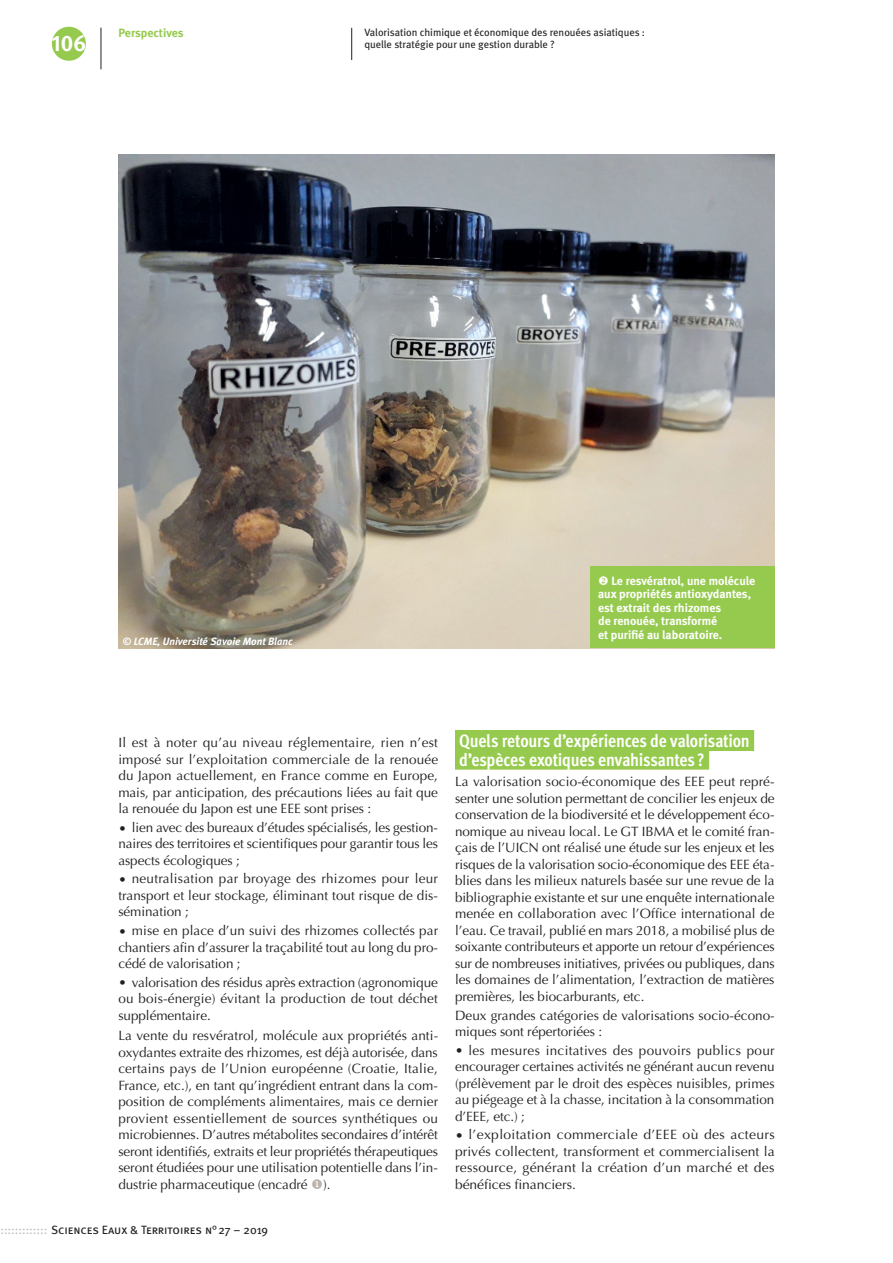
<style>
.page{position:relative;width:893px;height:1263px;background:#fff}
.page>*{position:absolute;margin:0;border:0;box-sizing:border-box;transform-origin:0 0}
.t1{font:22.5px "Meta Bold Caps Expert";color:#fff}
.t2{font:700 18px "Meta Cond OT";letter-spacing:-.01em;color:#fff}
.t3{font:13.5px/16.5px "Optima";letter-spacing:-.005em;color:#231f20;text-align:justify}
.légende{font:12px/13.5px "Meta Bold LF";color:#fff}
.t4{font:12px "Meta Book Caps";letter-spacing:-.005em;color:#231f20}
.t5{font:700 12px "Meta";color:#96ca4e}
.roulette_article{font:10.5px/12px "Meta Book LF";color:#231f20}
.crédit_photo{font:italic 10.5px "Meta Bold LF";color:#fff}
.s1{color:#bcb4ab}
.s2{color:#bcbdc0}
</style>
<div class="page">
<div style="left:52px;top:27px;width:34px;height:34px;background:#96ca4e;border-radius:50%"></div>
<hr style="left:101px;top:28px;width:1px;height:41px;background:#231f20">
<img style="left:118px;top:154px;width:657px;height:495px">
<hr style="left:351px;top:28px;width:1px;height:32px;background:#231f20">
<div style="left:455px;top:730px;width:299px;height:21px;background:#96ca4e"></div>
<div style="left:455px;top:749px;width:254px;height:21px;background:#96ca4e"></div>
<div style="left:590px;top:567px;width:185px;height:81px;background:#96ca4e"></div>
<p class="t5" style="left:118px;top:25px;width:67px">Perspectives</p>
<h1 class="t1" style="left:52px;top:30px;width:36px">106</h1>
<p class="roulette_article" style="left:364px;top:26px;width:282px">Valorisation chimique et économique des renouées asiatiques : quelle stratégie pour une gestion durable ?</p>
<p class="crédit_photo" style="left:123px;top:635px;width:172px">© LCME, Université Savoie Mont Blanc</p>
<p class="légende" style="left:598px;top:574px;width:158px">❖ Le resvératrol, une molécule aux propriétés antioxydantes, est extrait des rhizomes<br>de renouée, transformé<br>et purifié au laboratoire.</p>
<p class="t3" style="left:118px;top:734px;width:321px">Il est à noter qu’au niveau réglementaire, rien n’est imposé sur l’exploitation commerciale de la renouée du Japon actuellement, en France comme en Europe, mais, par anticipation, des précautions liées au fait que la renouée du Japon est une EEE sont prises :</p>
<p class="t3" style="left:118px;top:819px;width:321px">• lien avec des bureaux d’études spécialisés, les gestion&shy;naires des territoires et scientifiques pour garantir tous les aspects écologiques ;</p>
<p class="t3" style="left:118px;top:871px;width:321px">• neutralisation par broyage des rhizomes pour leur transport et leur stockage, éliminant tout risque de dis&shy;sémination ;</p>
<p class="t3" style="left:118px;top:922px;width:321px">• mise en place d’un suivi des rhizomes collectés par chantiers afin d’assurer la traçabilité tout au long du pro&shy;cédé de valorisation ;</p>
<p class="t3" style="left:118px;top:974px;width:321px">• valorisation des résidus après extraction (agronomique ou bois-énergie) évitant la production de tout déchet supplémentaire.</p>
<p class="t3" style="left:118px;top:1028px;width:321px">La vente du resvératrol, molécule aux propriétés anti&shy;oxydantes extraite des rhizomes, est déjà autorisée, dans certains pays de l’Union européenne (Croatie, Italie, France, etc.), en tant qu’ingrédient entrant dans la com&shy;position de compléments alimentaires, mais ce dernier provient essentiellement de sources synthétiques ou microbiennes. D’autres métabolites secondaires d’intérêt seront identifiés, extraits et leur propriétés thérapeutiques seront étudiées pour une utilisation potentielle dans l’in&shy;dustrie pharmaceutique (encadré <span class="s1">◆</span>).</p>
<p class="t4" style="left:0;top:1223px;width:269px"><span class="s2">:::::::::::::</span> Sciences Eaux &amp; Territoires n°27 – 2019</p>
<h1 class="t2" style="left:459px;top:729px;width:292px">Quels retours d’expériences de valorisation</h1>
<h1 class="t2" style="left:459px;top:748px;width:247px">d’espèces exotiques envahissantes ?</h1>
<p class="t3" style="left:455px;top:774px;width:321px">La valorisation socio-économique des EEE peut repré&shy;senter une solution permettant de concilier les enjeux de conservation de la biodiversité et le développement éco&shy;nomique au niveau local. Le GT IBMA et le comité fran&shy;çais de l’UICN ont réalisé une étude sur les enjeux et les risques de la valorisation socio-économique des EEE éta&shy;blies dans les milieux naturels basée sur une revue de la bibliographie existante et sur une enquête internationale menée en collaboration avec l’Office international de l’eau. Ce travail, publié en mars 2018, a mobilisé plus de soixante contributeurs et apporte un retour d’expériences sur de nombreuses initiatives, privées ou publiques, dans les domaines de l’alimentation, l’extraction de matières premières, les biocarburants, etc.</p>
<p class="t3" style="left:455px;top:1007px;width:321px">Deux grandes catégories de valorisations socio-écono&shy;miques sont répertoriées :</p>
<p class="t3" style="left:455px;top:1042px;width:321px">• les mesures incitatives des pouvoirs publics pour encourager certaines activités ne générant aucun revenu (prélèvement par le droit des espèces nuisibles, primes au piégeage et à la chasse, incitation à la consommation d’EEE, etc.) ;</p>
<p class="t3" style="left:455px;top:1127px;width:321px">• l’exploitation commerciale d’EEE où des acteurs privés collectent, transforment et commercialisent la ressource, générant la création d’un marché et des bénéfices financiers.</p>
</div>
